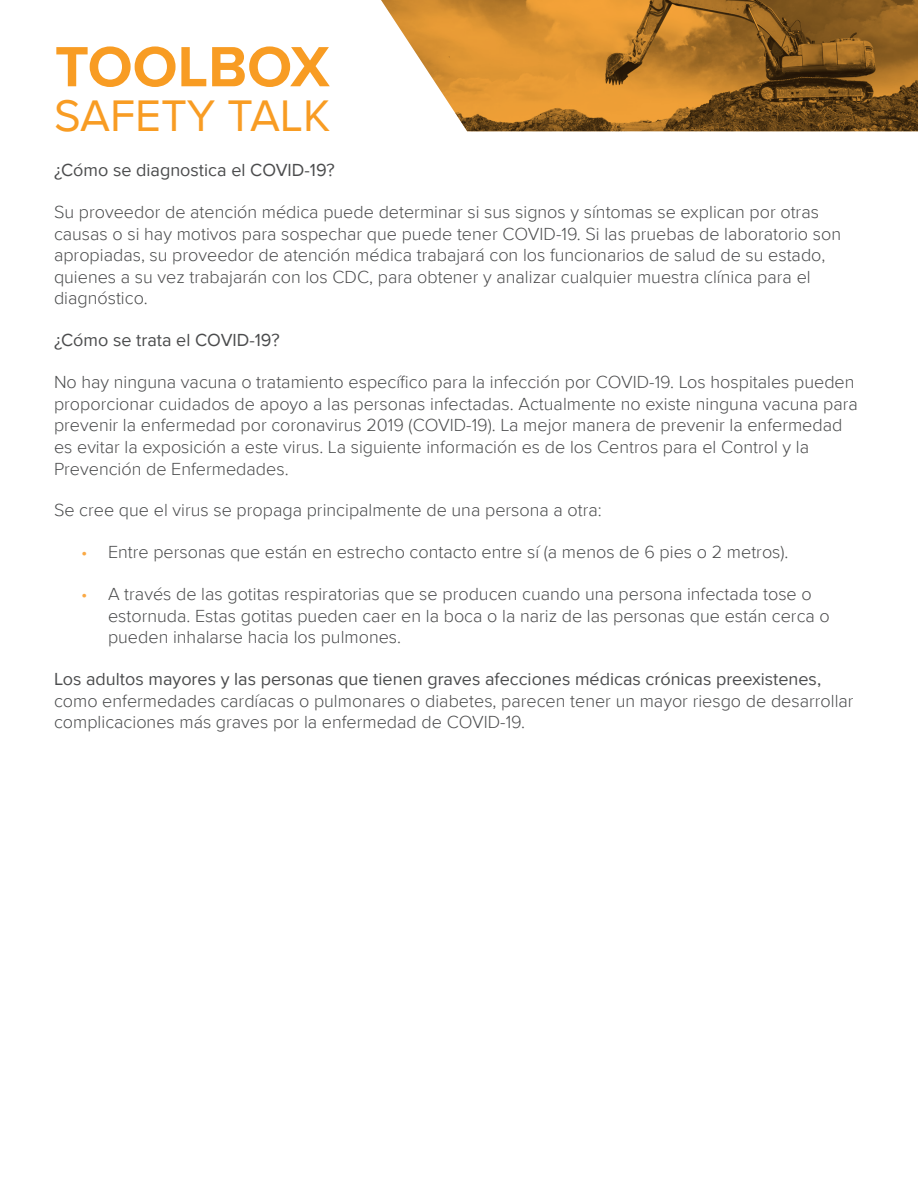
<style>
.page{position:relative;width:918px;height:1188px;background:#fff}
.page>*{position:absolute;margin:0;border:0;box-sizing:border-box;transform-origin:0 0}
.t1{font:700 58.8px "Proxima Nova";color:#f89c23}
.t2{font:45.45px "Proxima Nova";color:#f89c23}
.Bullet_Point{font:300 18px/21.6px "Proxima Nova";color:#4b4c4d}
.Bullet_Point-2{font:18px "Proxima Nova";color:#4b4c4d}
.s1{color:#faa945}
.s2{font-weight:400}
</style>
<div class="page">
<svg style="left:381px;top:0;width:537px;height:131px"></svg>
<h1 class="t1" style="left:55px;top:23px;width:276px">TOOLBOX</h1>
<h2 class="t2" style="left:54px;top:82px;width:278px">SAFETY TALK</h2>
<p class="Bullet_Point-2" style="left:54px;top:157px;width:282px">¿Cómo se diagnostica el COVID-19?</p>
<p class="Bullet_Point" style="left:54px;top:200px;width:789px">Su proveedor de atención médica puede determinar si sus signos y síntomas se explican por otras causas o si hay motivos para sospechar que puede tener COVID-19. Si las pruebas de laboratorio son apropiadas, su proveedor de atención médica trabajará con los funcionarios de salud de su estado, quienes a su vez trabajarán con los CDC, para obtener y analizar cualquier muestra clínica para el diagnóstico.</p>
<p class="Bullet_Point-2" style="left:54px;top:327px;width:227px">¿Cómo se trata el COVID-19?</p>
<p class="Bullet_Point" style="left:54px;top:371px;width:805px">No hay ninguna vacuna o tratamiento específico para la infección por COVID-19. Los hospitales pueden proporcionar cuidados de apoyo a las personas infectadas. Actualmente no existe ninguna vacuna para prevenir la enfermedad por coronavirus 2019 (COVID-19). La mejor manera de prevenir la enfermedad es evitar la exposición a este virus. La siguiente información es de los Centros para el Control y la Prevención de Enfermedades.</p>
<p class="Bullet_Point" style="left:54px;top:499px;width:549px">Se cree que el virus se propaga principalmente de una persona a otra:</p>
<p class="Bullet_Point" style="left:81px;top:541px;width:709px"><span class="s1">•</span> Entre personas que están en estrecho contacto entre sí (a menos de 6 pies o 2 metros).</p>
<p class="Bullet_Point" style="left:108px;top:583px;width:723px;text-indent:-27px"><span class="s1">•</span> A través de las gotitas respiratorias que se producen cuando una persona infectada tose o estornuda. Estas gotitas pueden caer en la boca o la nariz de las personas que están cerca o pueden inhalarse hacia los pulmones.</p>
<p class="Bullet_Point" style="left:54px;top:668px;width:801px"><span class="s2">Los adultos mayores y las personas que tienen graves afecciones médicas crónicas preexistenes, </span>como enfermedades cardíacas o pulmonares o diabetes, parecen tener un mayor riesgo de desarrollar complicaciones más graves por la enfermedad de COVID-19.</p>
</div>
